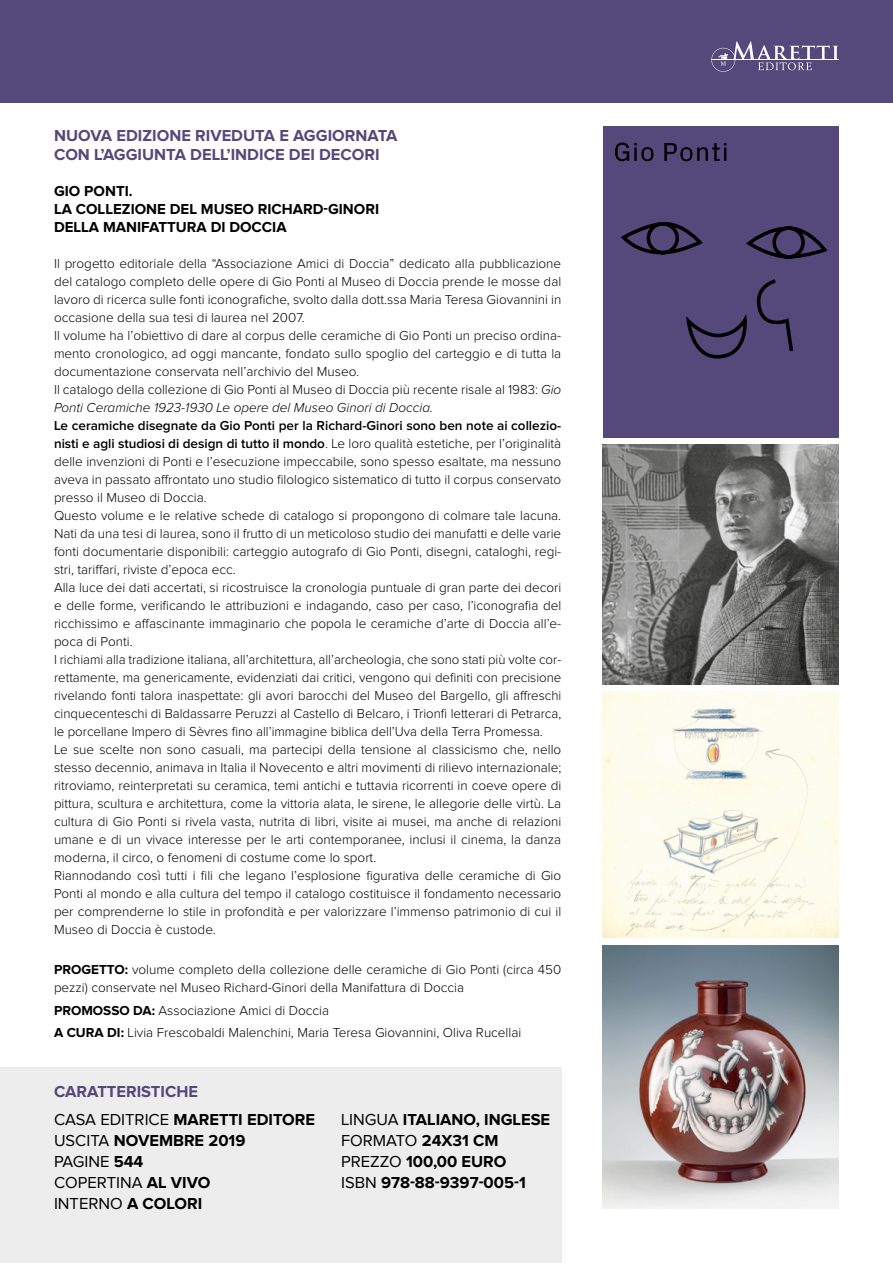
<style>
.page{position:relative;width:893px;height:1263px;background:#fff}
.page>*{position:absolute;margin:0;border:0;box-sizing:border-box;transform-origin:0 0}
.t1{font:700 16.5px/18.8px "Proxima Nova";color:#55487b}
.t2{font:700 16.5px/21px "Proxima Nova";color:#000}
.t3{font:16.5px/21px "Proxima Nova";color:#000}
.t4{font:700 15px/18px "Proxima Nova";color:#000}
.t5{font:300 13.5px/18px "Proxima Nova";color:#000}
.t6{font:5.55px/6.4px "Px Grotesk";letter-spacing:.04em;color:#000}
.s1{font-style:italic}
.s2{font-weight:600}
.s3{font-weight:700}
.s4{font-weight:400;color:#000}
.s5{color:#000}
.s6{font-weight:400}
</style>
<div class="page">
<img style="left:603px;top:945px;width:236px;height:264px">
<div style="left:0;top:0;width:893px;height:102px;background:#55487b"></div>
<svg style="left:711px;top:41px;width:128px;height:31px"></svg>
<img style="left:603px;top:444px;width:236px;height:240px">
<div style="left:0;top:1067px;width:561px;height:196px;background:#ededed"></div>
<img style="left:603px;top:692px;width:236px;height:245px">
<div style="left:603px;top:126px;width:235px;height:312px;background:#55487b"></div>
<svg style="left:621px;top:222px;width:207px;height:137px"></svg>
<svg style="left:664px;top:143px;width:62px;height:18px"></svg>
<svg style="left:615px;top:143px;width:38px;height:18px"></svg>
<p class="t1" style="left:54px;top:127px;width:345px">NUOVA EDIZIONE RIVEDUTA E AGGIORNATA<br>CON L’AGGIUNTA DELL’INDICE DEI DECORI</p>
<p class="t4" style="left:54px;top:183px;width:327px">GIO PONTI.<br>LA COLLEZIONE DEL MUSEO RICHARD-GINORI<br>DELLA MANIFATTURA DI DOCCIA</p>
<p class="t5" style="left:54px;top:255px;width:509px">Il progetto editoriale della “Associazione Amici di Doccia” dedicato alla pubblicazione del catalogo completo delle opere di Gio Ponti al Museo di Doccia prende le mosse dal lavoro di ricerca sulle fonti iconografiche, svolto dalla dott.ssa Maria Teresa Giovannini in occasione della sua tesi di laurea nel 2007.<br>Il volume ha l’obiettivo di dare al corpus delle ceramiche di Gio Ponti un preciso ordina&shy;mento cronologico, ad oggi mancante, fondato sullo spoglio del carteggio e di tutta la documentazione conservata nell’archivio del Museo.<br>Il catalogo della collezione di Gio Ponti al Museo di Doccia più recente risale al 1983: <span class="s1">Gio Ponti Ceramiche 1923-1930 Le opere del Museo Ginori di Doccia.</span></p>
<p class="t5" style="left:54px;top:417px;width:509px"><span class="s2">Le ceramiche disegnate da Gio Ponti per la Richard-Ginori sono ben note ai collezio&shy;nisti e agli studiosi di design di tutto il mondo</span>. Le loro qualità estetiche, per l’originalità delle invenzioni di Ponti e l’esecuzione impeccabile, sono spesso esaltate, ma nessuno aveva in passato affrontato uno studio filologico sistematico di tutto il corpus conservato presso il Museo di Doccia.<br>Questo volume e le relative schede di catalogo si propongono di colmare tale lacuna.<br>Nati da una tesi di laurea, sono il frutto di un meticoloso studio dei manufatti e delle varie fonti documentarie disponibili: carteggio autografo di Gio Ponti, disegni, cataloghi, regi&shy;stri, tariffari, riviste d’epoca ecc.<br>Alla luce dei dati accertati, si ricostruisce la cronologia puntuale di gran parte dei decori e delle forme, verificando le attribuzioni e indagando, caso per caso, l’iconografia del ricchissimo e affascinante immaginario che popola le ceramiche d’arte di Doccia all’e&shy;poca di Ponti.<br>I richiami alla tradizione italiana, all’architettura, all’archeologia, che sono stati più volte cor&shy;rettamente, ma genericamente, evidenziati dai critici, vengono qui definiti con precisione rivelando fonti talora inaspettate: gli avori barocchi del Museo del Bargello, gli affreschi cinquecenteschi di Baldassarre Peruzzi al Castello di Belcaro, i Trionfi letterari di Petrarca, le porcellane Impero di Sèvres fino all’immagine biblica dell’Uva della Terra Promessa.<br>Le sue scelte non sono casuali, ma partecipi della tensione al classicismo che, nello stesso decennio, animava in Italia il Novecento e altri movimenti di rilievo internazionale; ritroviamo, reinterpretati su ceramica, temi antichi e tuttavia ricorrenti in coeve opere di pittura, scultura e architettura, come la vittoria alata, le sirene, le allegorie delle virtù. La cultura di Gio Ponti si rivela vasta, nutrita di libri, visite ai musei, ma anche di relazioni umane e di un vivace interesse per le arti contemporanee, inclusi il cinema, la danza moderna, il circo, o fenomeni di costume come lo sport.<br>Riannodando così tutti i fili che legano l’esplosione figurativa delle ceramiche di Gio Ponti al mondo e alla cultura del tempo il catalogo costituisce il fondamento necessario per comprenderne lo stile in profondità e per valorizzare l’immenso patrimonio di cui il Museo di Doccia è custode.</p>
<p class="t5" style="left:54px;top:961px;width:509px"><span class="s3">PROGETTO:</span> volume completo della collezione delle ceramiche di Gio Ponti (circa 450 pezzi) conservate nel Museo Richard-Ginori della Manifattura di Doccia</p>
<p class="t5" style="left:54px;top:999px;width:469px;line-height:22.2px"><span class="s3">PROMOSSO DA:</span> Associazione Amici di Doccia<br><span class="s3">A CURA DI:</span> Livia Frescobaldi Malenchini, Maria Teresa Giovannini, Oliva Rucellai</p>
<p class="t1" style="left:54px;top:1077px;width:263px;line-height:28.5px">CARATTERISTICHE<br><span class="s4">CASA EDITRICE</span> <span class="s5">MARETTI EDITORE</span></p>
<p class="t3" style="left:54px;top:1131px;width:193px">USCITA <span class="s3">NOVEMBRE 2019<br></span>PAGINE <span class="s3">544<br></span>COPERTINA <span class="s3">AL VIVO<br></span>INTERNO <span class="s3">A COLORI</span></p>
<p class="t6" style="left:331px;top:1111px;width:153px">In copertina<br>dettaglio decorativo presente sul disco forato cat. 298</p>
<p class="t2" style="left:341px;top:1110px;width:211px"><span class="s6">LINGUA</span> ITALIANO, INGLESE<br><span class="s6">FORMATO</span> 24X31 CM<br><span class="s6">PREZZO</span> 100,00 EURO<br><span class="s6">ISBN</span> 978-88-9397-005-1</p>
</div>
